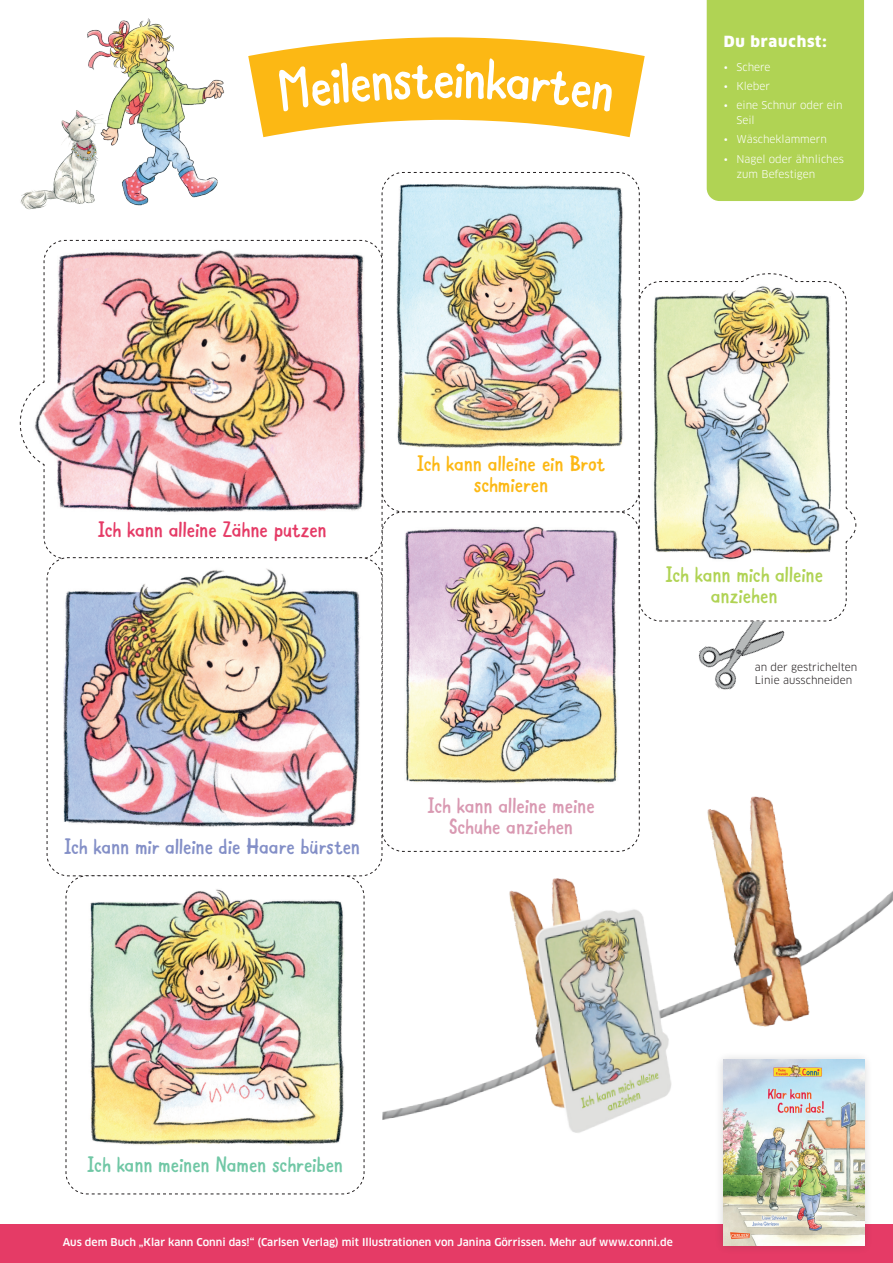
<style>
.page{position:relative;width:893px;height:1263px;background:#fff}
.page>*{position:absolute;margin:0;border:0;box-sizing:border-box;transform-origin:0 0}
.t1{font:51px "CARLSE Ncoolstoryregular";color:#fff}
.t2{font:19.5px/21px "CARLSE Ncoolstoryregular";letter-spacing:.025em;color:#d999b2;text-align:center}
.t3{font:19.5px "CARLSE Ncoolstoryregular";letter-spacing:.02em;color:#838fc7}
.t4{font:19.5px/21px "CARLSE Ncoolstoryregular";letter-spacing:.02em;color:#fcb814;text-align:center}
.t5{font:19.5px "CARLSE Ncoolstoryregular";letter-spacing:.02em;color:#70c7a5}
.t6{font:19.5px/21px "CARLSE Ncoolstoryregular";letter-spacing:.02em;color:#b0d354;text-align:center}
.t7{font:19.5px "CARLSE Ncoolstoryregular";letter-spacing:.02em;color:#e53b66}
.t8{font:900 15px "Clan Pro";letter-spacing:.06em;color:#fff}
.t9{font:500 10.5px "Clan Pro";color:#fff}
.t10{font:10.5px/15px "Clan Pro";color:#fff}
.t11{font:10.5px/12.6px "Clan Pro";color:#231f20}
</style>
<div class="page">
<div style="left:0;top:1225px;width:893px;height:38px;background:#e53b66"></div>
<div style="left:715px;top:1051px;width:158px;height:204px;background:#231f20;opacity:.2"></div>
<img style="left:724px;top:1194px;width:140px;height:52px">
<img style="left:20px;top:0;width:844px;height:1194px">
<h1 class="t1" style="left:433px;top:45px;width:23px">e</h1>
<h3 class="t8" style="left:724px;top:33px;width:104px">Du brauchst:</h3>
<p class="t10" style="left:724px;top:59px;width:48px">• Schere</p>
<p class="t10" style="left:724px;top:78px;width:48px">• Kleber</p>
<p class="t10" style="left:736px;top:98px;width:108px;text-indent:-13px">• eine Schnur oder ein<br>Seil</p>
<p class="t10" style="left:724px;top:132px;width:105px">• Wäscheklammern</p>
<p class="t10" style="left:736px;top:151px;width:109px;text-indent:-13px">• Nagel oder ähnliches zum Befestigen</p>
<h2 class="t7" style="left:98px;top:517px;width:230px">Ich kann alleine Zähne putzen</h2>
<h2 class="t4" style="left:417px;top:454px;width:190px">Ich kann alleine ein Brot schmieren</h2>
<h2 class="t3" style="left:64px;top:833px;width:297px">Ich kann mir alleine die Haare bürsten</h2>
<h2 class="t2" style="left:427px;top:795px;width:169px">Ich kann alleine meine<br>Schuhe anziehen</h2>
<h2 class="t6" style="left:665px;top:565px;width:159px">Ich kann mich alleine anziehen</h2>
<p class="t11" style="left:755px;top:661px;width:104px">an der gestrichelten<br>Linie ausschneiden</p>
<h2 class="t5" style="left:87px;top:1152px;width:257px">Ich kann meinen Namen schreiben</h2>
<p class="t9" style="left:63px;top:1236px;width:611px">Aus dem Buch „Klar kann Conni das!“ (Carlsen Verlag) mit Illustrationen von Janina Görrissen. Mehr auf www.conni.de</p>
</div>
